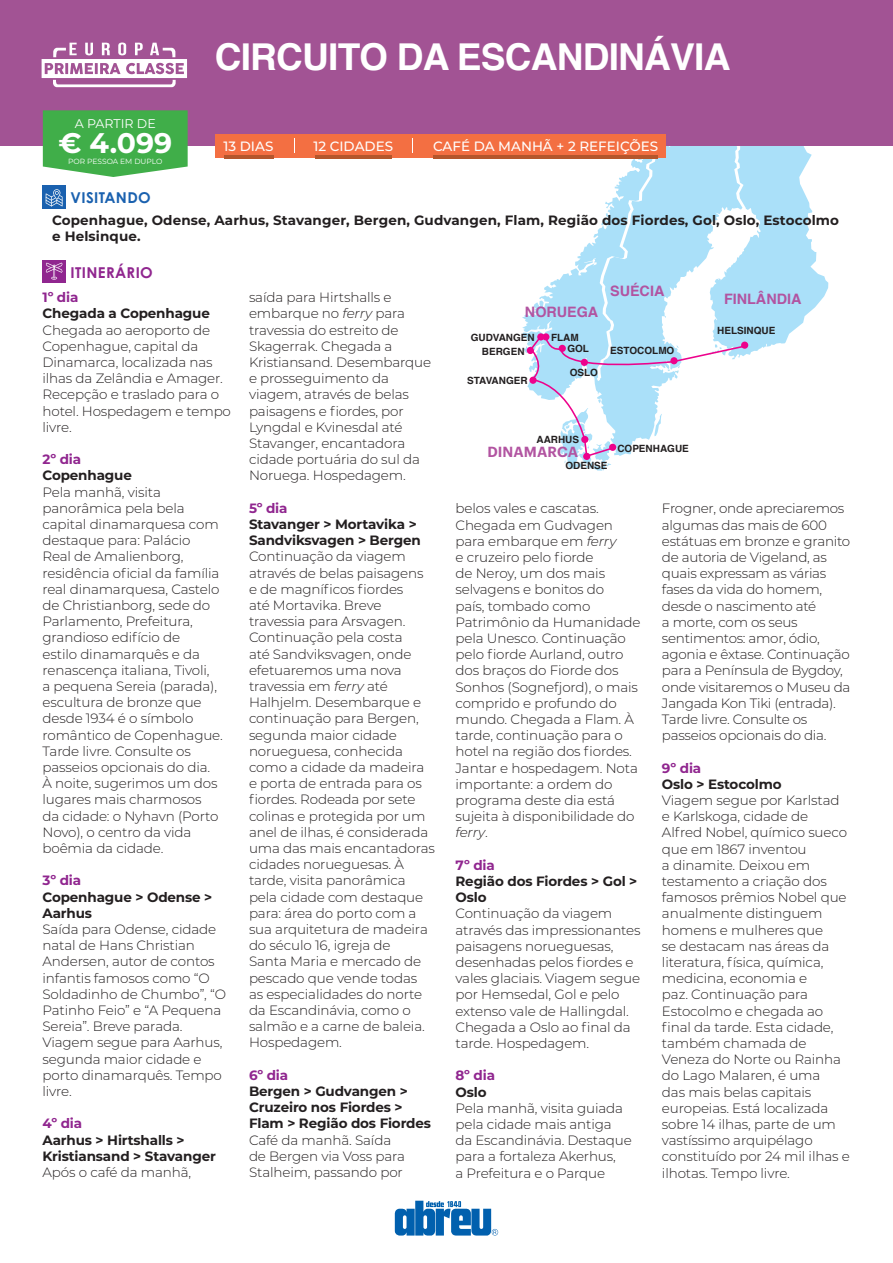
<style>
.page{position:relative;width:893px;height:1263px;background:#fff}
.page>*{position:absolute;margin:0;border:0;box-sizing:border-box;transform-origin:0 0}
.t1{font:700 37.05px "Helvetica";letter-spacing:-.02em;color:#fff}
.t2{font:700 28.35px "Montserrat";color:#fff}
.t3{font:700 15px "Century Gothic Std";letter-spacing:.025em;color:#90268f}
.t4{font:700 15px "Century Gothic Std";letter-spacing:.025em;color:#1a61af}
.t5{font:700 14.4px "Helvetica";color:#b254a1}
.t6{font:600 14.4px "Graphik";letter-spacing:.005em;color:#b254a1}
.t7{font:300 13.5px/16.2px "Montserrat";letter-spacing:-.01em;color:#231f20}
.t8{font:700 13.5px/16.2px "Montserrat";letter-spacing:-.01em;color:#231f20}
.t9{font:700 13.5px/16.2px "Montserrat";letter-spacing:.01em;color:#231f20}
.t10{font:700 13.5px "Montserrat";letter-spacing:-.01em;color:#90268f}
.t11{font:500 13.5px "Montserrat";color:#fff}
.t12{font:12.6px "Montserrat";color:#fff}
.t13{font:700 9.9px/11.4px "Helvetica";color:#231f20}
.t14{font:7.5px "Montserrat";color:#fff}
.s1{font-style:italic}
</style>
<div class="page">
<div style="left:527px;top:347px;width:7px;height:7px;background:#ed028c;border-radius:50%"></div>
<svg style="left:529px;top:145px;width:299px;height:326px"></svg>
<div style="left:0;top:0;width:893px;height:145px;background:#a25394"></div>
<svg style="left:42px;top:43px;width:145px;height:44px"></svg>
<div style="left:43px;top:185px;width:23px;height:23px;background:#1a61af"></div>
<div style="left:43px;top:260px;width:23px;height:22px;background:#90268f"></div>
<svg style="left:46px;top:189px;width:17px;height:17px"></svg>
<svg style="left:46px;top:263px;width:17px;height:17px"></svg>
<div style="left:215px;top:134px;width:450px;height:23px;background:#f36f42"></div>
<hr style="left:224px;top:156px;width:49px;height:3px;background:#b4562c">
<hr style="left:315px;top:156px;width:77px;height:3px;background:#b4562c">
<hr style="left:434px;top:156px;width:224px;height:3px;background:#b4562c">
<svg style="left:294px;top:138px;width:1px;height:15px"></svg>
<svg style="left:412px;top:138px;width:1px;height:15px"></svg>
<svg style="left:43px;top:110px;width:145px;height:67px;background:#4fb357"></svg>
<svg style="left:395px;top:1201px;width:103px;height:34px"></svg>
<p class="t12" style="left:75px;top:115px;width:83px">A PARTIR DE</p>
<h2 class="t2" style="left:58px;top:123px;width:115px">€ 4.099</h2>
<p class="t14" style="left:68px;top:157px;width:96px">POR PESSOA EM DUPLO</p>
<p class="t4" style="left:71px;top:188px;width:82px">VISITANDO</p>
<h1 class="t1" style="left:215px;top:27px;width:517px">CIRCUITO DA ESCANDINÁVIA</h1>
<p class="t11" style="left:223px;top:137px;width:51px">13 DIAS</p>
<p class="t11" style="left:313px;top:137px;width:81px">12 CIDADES</p>
<p class="t11" style="left:433px;top:137px;width:227px">CAFÉ DA MANHÃ + 2 REFEIÇÕES</p>
<p class="t9" style="left:52px;top:211px;width:788px">Copenhague, Odense, Aarhus, Stavanger, Bergen, Gudvangen, Flam, Região dos Fiordes, Gol, Oslo, Estocolmo e Helsinque.</p>
<p class="t3" style="left:71px;top:263px;width:84px">ITINERÁRIO</p>
<p class="t10" style="left:43px;top:288px;width:37px">1º dia</p>
<p class="t8" style="left:43px;top:305px;width:169px">Chegada a Copenhague</p>
<p class="t7" style="left:43px;top:321px;width:190px">Chegada ao aeroporto de<br>Copenhague, capital da<br>Dinamarca, localizada nas ilhas da Zelândia e Amager.<br>Recepção e traslado para o hotel. Hospedagem e tempo livre.</p>
<p class="t10" style="left:43px;top:450px;width:40px">2º dia</p>
<p class="t8" style="left:43px;top:467px;width:91px">Copenhague</p>
<p class="t7" style="left:43px;top:483px;width:182px">Pela manhã, visita panorâmica pela bela capital dinamarquesa com destaque para: Palácio<br>Real de Amalienborg, residência oficial da família real dinamarquesa, Castelo de Christianborg, sede do<br>Parlamento, Prefeitura, grandioso edifício de<br>estilo dinamarquês e da renascença italiana, Tivoli,<br>a pequena Sereia (parada), escultura de bronze que desde 1934 é o símbolo romântico de Copenhague.<br>Tarde livre. Consulte os passeios opcionais do dia.<br>À noite, sugerimos um dos lugares mais charmosos<br>da cidade: o Nyhavn (Porto<br>Novo), o centro da vida boêmia da cidade.</p>
<p class="t10" style="left:43px;top:871px;width:40px">3º dia</p>
<p class="t8" style="left:43px;top:888px;width:171px">Copenhague &gt; Odense &gt;<br>Aarhus</p>
<p class="t7" style="left:43px;top:921px;width:185px">Saída para Odense, cidade natal de Hans Christian<br>Andersen, autor de contos infantis famosos como “O<br>Soldadinho de Chumbo”, “O<br>Patinho Feio” e “A Pequena<br>Sereia”. Breve parada.<br>Viagem segue para Aarhus, segunda maior cidade e porto dinamarquês. Tempo livre.</p>
<p class="t10" style="left:43px;top:1114px;width:41px">4º dia</p>
<p class="t8" style="left:43px;top:1131px;width:175px">Aarhus &gt; Hirtshalls &gt;<br>Kristiansand &gt; Stavanger</p>
<p class="t7" style="left:43px;top:1164px;width:150px">Após o café da manhã,</p>
<p class="t7" style="left:249px;top:289px;width:184px">saída para Hirtshalls e embarque no <span class="s1">ferry</span> para travessia do estreito de<br>Skagerrak. Chegada a<br>Kristiansand. Desembarque e prosseguimento da viagem, através de belas paisagens e fiordes, por<br>Lyngdal e Kvinesdal até<br>Stavanger, encantadora cidade portuária do sul da<br>Noruega. Hospedagem.</p>
<p class="t10" style="left:249px;top:498px;width:40px">5º dia</p>
<p class="t8" style="left:249px;top:515px;width:173px">Stavanger &gt; Mortavika &gt;<br>Sandviksvagen &gt; Bergen</p>
<p class="t7" style="left:249px;top:548px;width:187px">Continuação da viagem através de belas paisagens<br>e de magníficos fiordes<br>até Mortavika. Breve travessia para Arsvagen.<br>Continuação pela costa<br>até Sandviksvagen, onde efetuaremos uma nova travessia em <span class="s1">ferry</span> até<br>Halhjelm. Desembarque e continuação para Bergen, segunda maior cidade norueguesa, conhecida como a cidade da madeira e porta de entrada para os fiordes. Rodeada por sete colinas e protegida por um anel de ilhas, é considerada uma das mais encantadoras cidades norueguesas. À tarde, visita panorâmica pela cidade com destaque para: área do porto com a sua arquitetura de madeira do século 16, igreja de<br>Santa Maria e mercado de pescado que vende todas<br>as especialidades do norte da Escandinávia, como o salmão e a carne de baleia.<br>Hospedagem.</p>
<p class="t10" style="left:249px;top:1065px;width:41px">6º dia</p>
<p class="t8" style="left:249px;top:1082px;width:183px">Bergen &gt; Gudvangen &gt;<br>Cruzeiro nos Fiordes &gt;<br>Flam &gt; Região dos Fiordes</p>
<p class="t7" style="left:249px;top:1131px;width:158px">Café da manhã. Saída de Bergen via Voss para<br>Stalheim, passando por</p>
<p class="t5" style="left:525px;top:301px;width:75px">NORUEGA</p>
<p class="t13" style="left:471px;top:332px;width:66px">GUDVANGEN</p>
<p class="t13" style="left:567px;top:332px;width:23px;text-indent:-16px">FLAM<br>GOL</p>
<p class="t13" style="left:482px;top:345px;width:44px">BERGEN</p>
<p class="t13" style="left:467px;top:375px;width:62px">STAVANGER</p>
<p class="t13" style="left:570px;top:367px;width:30px">OSLO</p>
<p class="t5" style="left:610px;top:279px;width:56px">SUÉCIA</p>
<p class="t13" style="left:610px;top:345px;width:66px">ESTOCOLMO</p>
<p class="t13" style="left:536px;top:434px;width:44px">AARHUS</p>
<p class="t6" style="left:487px;top:441px;width:92px">DINAMARCA</p>
<p class="t13" style="left:617px;top:442px;width:73px">COPENHAGUE</p>
<p class="t13" style="left:565px;top:460px;width:44px">ODENSE</p>
<p class="t5" style="left:724px;top:288px;width:79px">FINLÂNDIA</p>
<p class="t13" style="left:717px;top:325px;width:60px">HELSINQUE</p>
<p class="t7" style="left:455px;top:500px;width:186px">belos vales e cascatas.<br>Chegada em Gudvagen para embarque em <span class="s1">ferry<br></span>e cruzeiro pelo fiorde<br>de Neroy, um dos mais selvagens e bonitos do<br>país, tombado como<br>Patrimônio da Humanidade pela Unesco. Continuação pelo fiorde Aurland, outro dos braços do Fiorde dos<br>Sonhos (Sognefjord), o mais comprido e profundo do mundo. Chegada a Flam. À tarde, continuação para o hotel na região dos fiordes.<br>Jantar e hospedagem. Nota importante: a ordem do programa deste dia está sujeita à disponibilidade do <span class="s1">ferry</span>.</p>
<p class="t10" style="left:455px;top:855px;width:41px">7º dia</p>
<p class="t8" style="left:455px;top:872px;width:183px">Região dos Fiordes &gt; Gol &gt;<br>Oslo</p>
<p class="t7" style="left:455px;top:905px;width:187px">Continuação da viagem através das impressionantes paisagens norueguesas, desenhadas pelos fiordes e vales glaciais. Viagem segue por Hemsedal, Gol e pelo extenso vale de Hallingdal.<br>Chegada a Oslo ao final da tarde. Hospedagem.</p>
<p class="t10" style="left:455px;top:1066px;width:41px">8º dia</p>
<p class="t8" style="left:455px;top:1083px;width:33px">Oslo</p>
<p class="t7" style="left:455px;top:1099px;width:178px">Pela manhã, visita guiada pela cidade mais antiga da Escandinávia. Destaque para a fortaleza Akerhus,<br>a Prefeitura e o Parque</p>
<p class="t7" style="left:662px;top:500px;width:190px">Frogner, onde apreciaremos algumas das mais de 600 estátuas em bronze e granito de autoria de Vigeland, as quais expressam as várias fases da vida do homem, desde o nascimento até<br>a morte, com os seus sentimentos: amor, ódio, agonia e êxtase. Continuação para a Península de Bygdoy, onde visitaremos o Museu da<br>Jangada Kon Tiki (entrada).<br>Tarde livre. Consulte os passeios opcionais do dia.</p>
<p class="t10" style="left:662px;top:758px;width:41px">9º dia</p>
<p class="t8" style="left:662px;top:775px;width:121px">Oslo &gt; Estocolmo</p>
<p class="t7" style="left:662px;top:792px;width:189px">Viagem segue por Karlstad e Karlskoga, cidade de<br>Alfred Nobel, químico sueco que em 1867 inventou<br>a dinamite. Deixou em testamento a criação dos famosos prêmios Nobel que anualmente distinguem homens e mulheres que<br>se destacam nas áreas da literatura, física, química, medicina, economia e<br>paz. Continuação para<br>Estocolmo e chegada ao final da tarde. Esta cidade, também chamada de<br>Veneza do Norte ou Rainha do Lago Malaren, é uma<br>das mais belas capitais europeias. Está localizada sobre 14 ilhas, parte de um vastíssimo arquipélago constituído por 24 mil ilhas e ilhotas. Tempo livre.</p>
</div>
